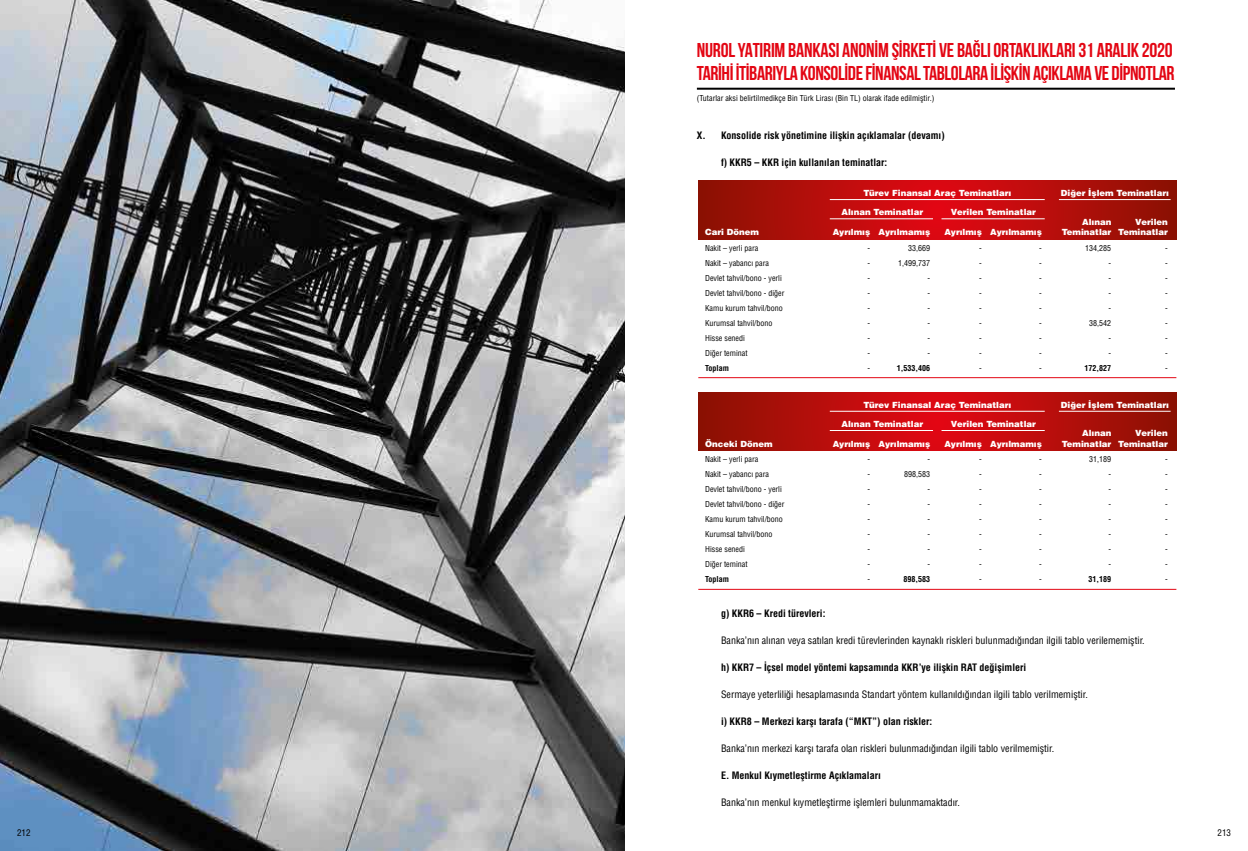
<style>
.page{position:relative;width:1248px;height:851px;background:#fff}
.page>*{position:absolute;margin:0;border:0;box-sizing:border-box;transform-origin:0 0}
.t1{font:700 20px/23px "Bebas Neue";letter-spacing:-.02em;color:#e30613}
.t2{font:condensed 10px "Helvetica LT Std";color:#000}
.t3{font:700 condensed 10px "Helvetica LT Std";color:#000}
.t4{font:condensed 9px "Helvetica LT Std";color:#000}
.t5{font:900 8.5px/10.2px "Helvetica LT Std";color:#fff;text-align:right}
.t6{font:condensed 8px/15px "Helvetica LT Std";color:#000;text-align:justify}
.t7{font:700 condensed 8px "Helvetica LT Std";color:#000}
</style>
<div class="page">
<hr style="left:698px;top:377px;width:478px;height:1px;background:#e30613">
<svg style="left:698px;top:181px;width:478px;height:58px;background:#b50e0b"></svg>
<hr style="left:1058px;top:199px;width:112px;height:1px;background:#fff">
<hr style="left:941px;top:218px;width:103px;height:1px;background:#fff">
<hr style="left:829px;top:218px;width:103px;height:1px;background:#fff">
<hr style="left:829px;top:199px;width:215px;height:1px;background:#fff">
<hr style="left:698px;top:588px;width:478px;height:1px;background:#e30613">
<svg style="left:698px;top:392px;width:478px;height:59px;background:#b60f0d"></svg>
<hr style="left:1058px;top:410px;width:112px;height:1px;background:#fff">
<hr style="left:941px;top:430px;width:103px;height:1px;background:#fff">
<hr style="left:829px;top:430px;width:103px;height:1px;background:#fff">
<hr style="left:829px;top:410px;width:215px;height:1px;background:#fff">
<img style="left:0;top:0;width:624px;height:850px">
<hr style="left:696px;top:88px;width:478px;height:2px;background:#000">
<p class="t4" style="left:17px;top:827px;width:15px">212</p>
<h1 class="t1" style="left:696px;top:38px;width:479px">NUROL YATIRIM BANKASI ANONİM ŞİRKETİ VE BAĞLI ORTAKLIKLARI 31 ARALIK 2020<br>TARİHİ İTİBARIYLA KONSOLİDE FİNANSAL TABLOLARA İLİŞKİN AÇIKLAMA VE DİPNOTLAR</h1>
<p class="t6" style="left:696px;top:91px;width:239px">(Tutarlar aksi belirtilmedikçe Bin Türk Lirası (Bin TL) olarak ifade edilmiştir.)</p>
<p class="t3" style="left:696px;top:129px;width:10px">X.</p>
<p class="t3" style="left:721px;top:129px;width:225px">Konsolide risk yönetimine ilişkin açıklamalar (devamı)</p>
<p class="t3" style="left:721px;top:156px;width:168px">f) KKR5 – KKR için kullanılan teminatlar:</p>
<p class="t5" style="left:863px;top:188px;width:149px">Türev Finansal Araç Teminatları</p>
<p class="t5" style="left:841px;top:207px;width:83px">Alınan Teminatlar</p>
<p class="t5" style="left:950px;top:207px;width:86px">Verilen Teminatlar</p>
<p class="t5" style="left:1060px;top:188px;width:109px">Diğer İşlem Teminatları</p>
<p class="t5" style="left:705px;top:226px;width:55px">Cari Dönem</p>
<p class="t5" style="left:1118px;top:216px;width:51px">Verilen<br>Teminatlar</p>
<p class="t5" style="left:1081px;top:216px;width:31px">Alınan</p>
<p class="t5" style="left:832px;top:226px;width:99px">Ayrılmış Ayrılmamış</p>
<p class="t5" style="left:944px;top:226px;width:99px">Ayrılmış Ayrılmamış</p>
<p class="t5" style="left:1061px;top:226px;width:51px">Teminatlar</p>
<p class="t6" style="left:705px;top:240px;width:81px;text-align:left">Nakit – yerli para<br>Nakit – yabancı para<br>Devlet tahvil/bono - yerli<br>Devlet tahvil/bono - diğer<br>Kamu kurum tahvil/bono<br>Kurumsal tahvil/bono<br>Hisse senedi<br>Diğer teminat</p>
<p class="t7" style="left:705px;top:362px;width:25px">Toplam</p>
<p class="t6" style="left:867px;top:240px;width:4px">- - - - - - - - -</p>
<p class="t6" style="left:898px;top:240px;width:33px;text-align:right">33,669<br>1,499,737 -<br>-<br>-<br>-<br>-<br>-</p>
<p class="t7" style="left:896px;top:362px;width:35px">1,533,406</p>
<p class="t6" style="left:979px;top:240px;width:4px">- - - - - - - - -</p>
<p class="t6" style="left:1039px;top:240px;width:4px">- - - - - - - - -</p>
<p class="t6" style="left:1085px;top:240px;width:27px;text-align:right">134,285 -<br>-<br>-<br>-<br>38,542 -<br>-</p>
<p class="t7" style="left:1084px;top:362px;width:28px">172,827</p>
<p class="t6" style="left:1164px;top:240px;width:4px">- - - - - - - - -</p>
<p class="t5" style="left:863px;top:399px;width:149px">Türev Finansal Araç Teminatları</p>
<p class="t5" style="left:1060px;top:399px;width:109px">Diğer İşlem Teminatları</p>
<p class="t5" style="left:841px;top:419px;width:83px">Alınan Teminatlar</p>
<p class="t5" style="left:950px;top:419px;width:86px">Verilen Teminatlar</p>
<p class="t5" style="left:705px;top:438px;width:69px">Önceki Dönem</p>
<p class="t5" style="left:1118px;top:428px;width:51px">Verilen<br>Teminatlar</p>
<p class="t5" style="left:1081px;top:428px;width:31px">Alınan</p>
<p class="t5" style="left:832px;top:438px;width:99px">Ayrılmış Ayrılmamış</p>
<p class="t5" style="left:944px;top:438px;width:99px">Ayrılmış Ayrılmamış</p>
<p class="t5" style="left:1061px;top:438px;width:51px">Teminatlar</p>
<p class="t6" style="left:705px;top:451px;width:81px;text-align:left">Nakit – yerli para<br>Nakit – yabancı para<br>Devlet tahvil/bono - yerli<br>Devlet tahvil/bono - diğer<br>Kamu kurum tahvil/bono<br>Kurumsal tahvil/bono<br>Hisse senedi<br>Diğer teminat</p>
<p class="t7" style="left:705px;top:574px;width:25px">Toplam</p>
<p class="t6" style="left:867px;top:451px;width:4px">- - - - - - - - -</p>
<p class="t6" style="left:904px;top:451px;width:28px;text-align:right">-<br>898,583 -<br>-<br>-<br>-<br>-<br>-</p>
<p class="t7" style="left:903px;top:574px;width:28px">898,583</p>
<p class="t6" style="left:979px;top:451px;width:4px">- - - - - - - - -</p>
<p class="t6" style="left:1039px;top:451px;width:4px">- - - - - - - - -</p>
<p class="t6" style="left:1108px;top:451px;width:4px;text-indent:-19px">31,189 - - - - - - -</p>
<p class="t7" style="left:1088px;top:574px;width:24px">31,189</p>
<p class="t6" style="left:1164px;top:451px;width:4px">- - - - - - - - -</p>
<p class="t3" style="left:721px;top:607px;width:106px">g) KKR6 – Kredi türevleri:</p>
<p class="t2" style="left:721px;top:634px;width:425px">Banka’nın alınan veya satılan kredi türevlerinden kaynaklı riskleri bulunmadığından ilgili tablo verilememiştir.</p>
<p class="t3" style="left:721px;top:661px;width:307px">h) KKR7 – İçsel model yöntemi kapsamında KKR’ye ilişkin RAT değişimleri</p>
<p class="t2" style="left:721px;top:688px;width:368px">Sermaye yeterliliği hesaplamasında Standart yöntem kullanıldığından ilgili tablo verilmemiştir.</p>
<p class="t3" style="left:721px;top:715px;width:213px">i) KKR8 – Merkezi karşı tarafa (“MKT”) olan riskler:</p>
<p class="t2" style="left:721px;top:742px;width:334px">Banka’nın merkezi karşı tarafa olan riskleri bulunmadığından ilgili tablo verilmemiştir.</p>
<p class="t3" style="left:721px;top:769px;width:161px">E. Menkul Kıymetleştirme Açıklamaları</p>
<p class="t2" style="left:721px;top:796px;width:240px">Banka’nın menkul kıymetleştirme işlemleri bulunmamaktadır.</p>
<p class="t4" style="left:1217px;top:827px;width:15px">213</p>
</div>
